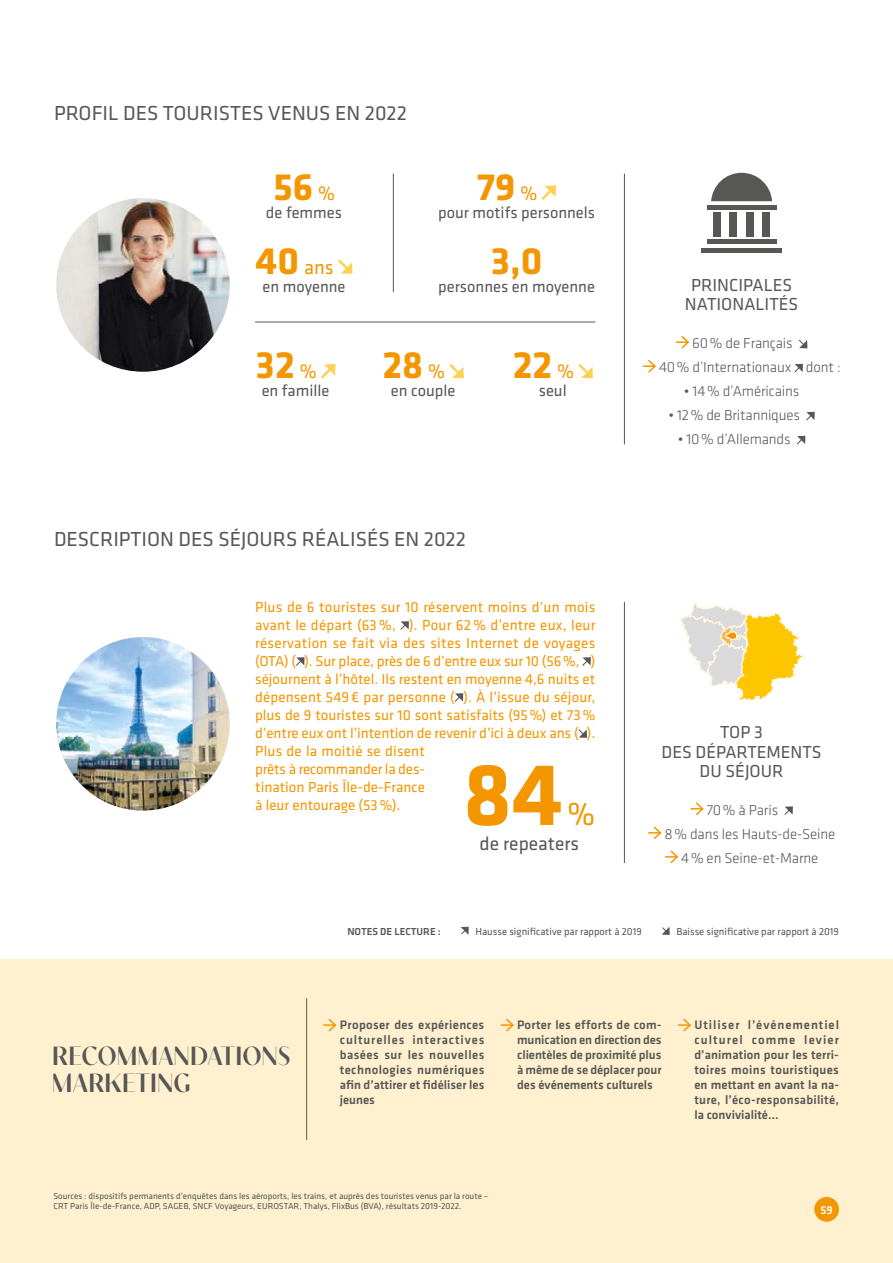
<style>
.page{position:relative;width:893px;height:1263px;background:#fff}
.page>*{position:absolute;margin:0;border:0;box-sizing:border-box;transform-origin:0 0}
.t1{font:700 91.5px "Klavika Basic";color:#f49600}
.t2{font:700 39.3px "Klavika Basic";color:#f49600}
.t3{font:33px "Klavika Basic";color:#f49600}
.t4{font:600 26.25px/27px "Contralto Big";letter-spacing:.02em;color:#575756}
.t5{font:21px "Klavika Basic";color:#575756}
.t6{font:20.25px "Klavika Basic";color:#f49600}
.t7{font:19.5px "Klavika Basic";color:#575756}
.t8{font:18px/19.5px "Klavika Basic";color:#575756;text-align:center}
.t9{font:16.5px "Klavika Basic";color:#575756}
.t10{font:15px/18px "Klavika Basic";color:#f49600}
.t11{font:300 15px/24px "Klavika Basic";letter-spacing:-.01em;color:#575756}
.t12{font:500 12.75px/15px "Klavika Basic";color:#575756;text-align:justify}
.t13{font:500 12px "Klavika";color:#fff}
.t14{font:10.5px "Klavika Basic";color:#575756}
.t15{font:500 10.5px "Klavika Basic";color:#575756}
.t16{font:9px/9.8px "Klavika Basic";color:#575756}
.s1{font-weight:400;font-size:20.25px}
.s2{font-weight:700;font-size:39.3px}
</style>
<div class="page">
<img style="left:54px;top:196px;width:178px;height:178px;border-radius:89px">
<div style="left:52px;top:194px;width:182px;height:182px;border:4px solid #fff;border-radius:50%"></div>
<div style="left:0;top:960px;width:893px;height:303px;background:#fff1d0"></div>
<hr style="left:306px;top:998px;width:1px;height:142px;background:#575756">
<svg style="left:324px;top:1018px;width:13px;height:14px"></svg>
<svg style="left:501px;top:1018px;width:13px;height:14px"></svg>
<svg style="left:678px;top:1019px;width:13px;height:13px"></svg>
<svg style="left:460px;top:927px;width:9px;height:8px"></svg>
<svg style="left:661px;top:927px;width:9px;height:8px"></svg>
<svg style="left:338px;top:259px;width:14px;height:15px"></svg>
<svg style="left:541px;top:185px;width:15px;height:15px"></svg>
<svg style="left:321px;top:364px;width:14px;height:15px"></svg>
<svg style="left:449px;top:364px;width:15px;height:14px"></svg>
<svg style="left:578px;top:364px;width:15px;height:14px"></svg>
<hr style="left:393px;top:174px;width:1px;height:118px;background:#575756">
<hr style="left:624px;top:174px;width:1px;height:270px;background:#575756">
<svg style="left:691px;top:802px;width:13px;height:14px"></svg>
<svg style="left:784px;top:806px;width:9px;height:9px"></svg>
<svg style="left:649px;top:826px;width:13px;height:14px"></svg>
<svg style="left:666px;top:850px;width:13px;height:14px"></svg>
<svg style="left:680px;top:602px;width:124px;height:99px"></svg>
<img style="left:54px;top:635px;width:178px;height:178px;border-radius:89px">
<div style="left:52px;top:633px;width:182px;height:182px;border:4px solid #fff;border-radius:50%"></div>
<svg style="left:400px;top:621px;width:9px;height:9px"></svg>
<svg style="left:296px;top:657px;width:9px;height:9px"></svg>
<svg style="left:582px;top:657px;width:9px;height:9px"></svg>
<svg style="left:454px;top:693px;width:9px;height:9px"></svg>
<svg style="left:578px;top:729px;width:9px;height:9px"></svg>
<hr style="left:624px;top:602px;width:1px;height:261px;background:#575756">
<hr style="left:255px;top:322px;width:340px;height:1px;background:#575756">
<svg style="left:676px;top:336px;width:14px;height:13px"></svg>
<svg style="left:799px;top:339px;width:8px;height:9px"></svg>
<svg style="left:643px;top:360px;width:13px;height:13px"></svg>
<svg style="left:794px;top:364px;width:9px;height:9px"></svg>
<svg style="left:806px;top:412px;width:9px;height:9px"></svg>
<svg style="left:797px;top:436px;width:8px;height:9px"></svg>
<svg style="left:711px;top:173px;width:61px;height:28px"></svg>
<div style="left:707px;top:205px;width:69px;height:5px;background:#575756"></div>
<div style="left:707px;top:239px;width:69px;height:5px;background:#575756"></div>
<div style="left:701px;top:248px;width:81px;height:5px;background:#575756"></div>
<div style="left:713px;top:212px;width:8px;height:25px;background:#575756"></div>
<div style="left:729px;top:212px;width:8px;height:25px;background:#575756"></div>
<div style="left:746px;top:212px;width:8px;height:25px;background:#575756"></div>
<div style="left:762px;top:212px;width:8px;height:25px;background:#575756"></div>
<div style="left:814px;top:1197px;width:25px;height:25px;background:#f49600;border-radius:50%"></div>
<h3 class="t5" style="left:54px;top:100px;width:354px">PROFIL DES TOURISTES VENUS EN 2022</h3>
<h2 class="t2" style="left:273px;top:158px;width:63px">56 <span class="s1">%</span></h2>
<p class="t9" style="left:266px;top:201px;width:78px">de femmes</p>
<h3 class="t6" style="left:256px;top:254px;width:80px"><span class="s2">40</span> ans</h3>
<p class="t9" style="left:262px;top:276px;width:85px">en moyenne</p>
<h2 class="t2" style="left:477px;top:158px;width:62px">79 <span class="s1">%</span></h2>
<p class="t9" style="left:438px;top:201px;width:158px">pour motifs personnels</p>
<h2 class="t2" style="left:491px;top:232px;width:53px">3,0</h2>
<p class="t9" style="left:438px;top:276px;width:158px">personnes en moyenne</p>
<h2 class="t2" style="left:256px;top:337px;width:63px">32 <span class="s1">%</span></h2>
<p class="t9" style="left:262px;top:380px;width:69px">en famille</p>
<h2 class="t2" style="left:382px;top:337px;width:64px">28 <span class="s1">%</span></h2>
<p class="t9" style="left:391px;top:380px;width:66px">en couple</p>
<h2 class="t2" style="left:513px;top:337px;width:63px">22 <span class="s1">%</span></h2>
<p class="t9" style="left:539px;top:380px;width:30px">seul</p>
<h3 class="t5" style="left:54px;top:525px;width:414px">DESCRIPTION DES SÉJOURS RÉALISÉS EN 2022</h3>
<p class="t10" style="left:255px;top:597px;width:342px">Plus de 6 touristes sur 10 réservent moins d’un mois avant le départ (63 %, ). Pour 62 % d’entre eux, leur réservation se fait via des sites Internet de voyages (OTA) ( ). Sur place, près de 6 d’entre eux sur 10 (56%, ) séjournent à l’hôtel. Ils restent en moyenne 4,6 nuits et dépensent 549 € par personne ( ). À l’issue du séjour, plus de 9 touristes sur 10 sont satisfaits (95%) et 73% d’entre eux ont l’intention de revenir d’ici à deux ans ( ).<br>Plus de la moitié se disent<br>prêts à recommander la des-<br>tination Paris Île-de-France<br>à leur entourage (53%).</p>
<h3 class="t7" style="left:479px;top:831px;width:101px">de repeaters</h3>
<h1 class="t1" style="left:463px;top:728px;width:102px">84</h1>
<h3 class="t3" style="left:568px;top:792px;width:29px">%</h3>
<p class="t8" style="left:685px;top:275px;width:115px">PRINCIPALES<br>NATIONALITÉS</p>
<p class="t11" style="left:659px;top:331px;width:183px;text-indent:33px">60% de Français<br>40% d’Internationaux dont :</p>
<p class="t11" style="left:684px;top:379px;width:117px">• 14% d’Américains</p>
<p class="t11" style="left:668px;top:403px;width:133px">• 12% de Britanniques</p>
<p class="t11" style="left:678px;top:427px;width:114px">• 10% d’Allemands</p>
<p class="t8" style="left:662px;top:722px;width:162px">TOP 3<br>DES DÉPARTEMENTS<br>DU SÉJOUR</p>
<p class="t11" style="left:707px;top:798px;width:73px">70% à Paris</p>
<p class="t11" style="left:664px;top:822px;width:172px">8% dans les Hauts-de-Seine</p>
<p class="t11" style="left:681px;top:846px;width:139px">4% en Seine-et-Marne</p>
<h3 class="t4" style="left:52px;top:1040px;width:240px">RECOMMANDATIONS<br>MARKETING</h3>
<p class="t15" style="left:347px;top:924px;width:95px">NOTES DE LECTURE :</p>
<p class="t14" style="left:475px;top:924px;width:168px">Hausse significative par rapport à 2019</p>
<p class="t14" style="left:676px;top:924px;width:164px">Baisse significative par rapport à 2019</p>
<p class="t12" style="left:340px;top:1017px;width:146px">Proposer des expériences culturelles interactives basées sur les nouvelles technologies numériques afin d’attirer et fidéliser les jeunes</p>
<p class="t12" style="left:517px;top:1017px;width:146px">Porter les efforts de com&shy;munication en direction des clientèles de proximité plus à même de se déplacer pour des événements culturels</p>
<p class="t12" style="left:694px;top:1017px;width:146px">Utiliser l’événementiel culturel comme levier d’animation pour les terri&shy;toires moins touristiques en mettant en avant la na&shy;ture, l’éco-responsabilité, la convivialité…</p>
<p class="t16" style="left:53px;top:1191px;width:436px">Sources : dispositifs permanents d’enquêtes dans les aéroports, les trains, et auprès des touristes venus par la route –<br>CRT Paris Île-de-France, ADP, SAGEB, SNCF Voyageurs, EUROSTAR, Thalys, FlixBus (BVA), résultats 2019-2022.</p>
<p class="t13" style="left:820px;top:1202px;width:14px">59</p>
</div>
